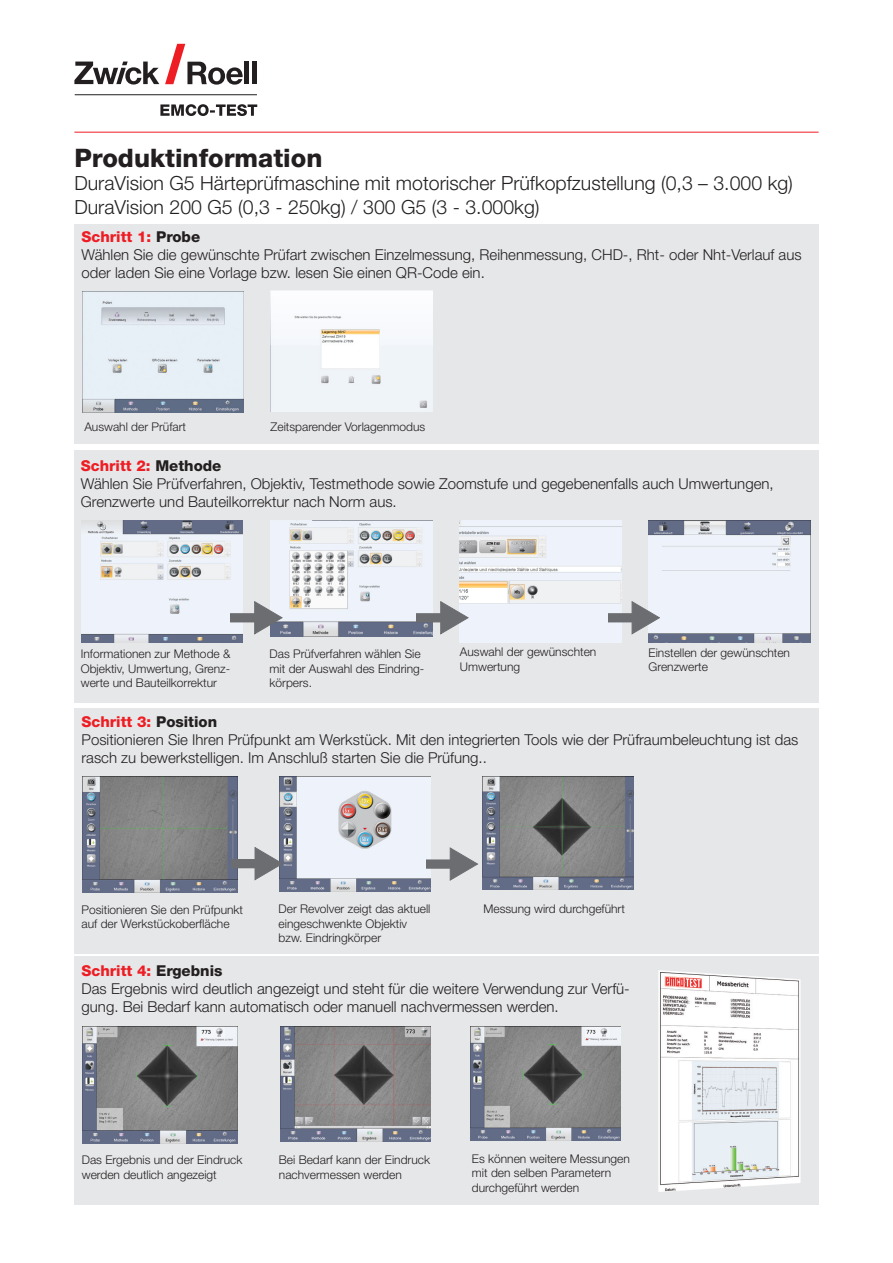
<style>
.page{position:relative;width:893px;height:1263px;background:#fff}
.page>*{position:absolute;margin:0;border:0;box-sizing:border-box;transform-origin:0 0}
.t1{font:800 25.5px "Helvetica Neue LT Std";color:#231f20}
.t2{font:300 19.5px/23.4px "Helvetica Neue LT Std";color:#231f20}
.Haupttext{font:300 15px/18px "Helvetica Neue LT Std";color:#231f20}
.Haupttext-2{font:800 15px "Helvetica Neue LT Std";color:#ee1d23}
.Bildunterschrift{font:300 12px/14.4px "Helvetica Neue LT Std";color:#231f20}
.s1{color:#231f20}
</style>
<div class="page">
<div style="left:74px;top:956px;width:745px;height:248px;background:#e6e7e9"></div>
<div style="left:74px;top:224px;width:745px;height:219px;background:#e6e7e9"></div>
<div style="left:74px;top:450px;width:745px;height:253px;background:#e6e7e9"></div>
<div style="left:74px;top:708px;width:745px;height:246px;background:#e6e7e9"></div>
<img style="left:82px;top:292px;width:162px;height:121px">
<img style="left:82px;top:521px;width:161px;height:121px">
<img style="left:271px;top:521px;width:161px;height:115px">
<img style="left:460px;top:521px;width:161px;height:121px">
<img style="left:649px;top:521px;width:161px;height:121px">
<img style="left:82px;top:776px;width:155px;height:117px">
<img style="left:280px;top:776px;width:150px;height:115px">
<img style="left:483px;top:776px;width:151px;height:114px">
<img style="left:658px;top:970px;width:143px;height:222px">
<div style="left:426px;top:859px;width:29px;height:10px;background:#6c6d70"></div>
<svg style="left:449px;top:847px;width:29px;height:33px"></svg>
<img style="left:83px;top:1027px;width:155px;height:116px">
<img style="left:280px;top:1027px;width:151px;height:115px">
<img style="left:471px;top:1027px;width:150px;height:113px">
<img style="left:271px;top:290px;width:161px;height:121px">
<div style="left:231px;top:613px;width:28px;height:9px;background:#6c6d70"></div>
<svg style="left:254px;top:601px;width:29px;height:33px"></svg>
<div style="left:417px;top:613px;width:28px;height:9px;background:#6c6d70"></div>
<svg style="left:440px;top:601px;width:29px;height:33px"></svg>
<div style="left:608px;top:613px;width:29px;height:9px;background:#6c6d70"></div>
<svg style="left:631px;top:601px;width:29px;height:33px"></svg>
<div style="left:231px;top:859px;width:29px;height:9px;background:#6c6d70"></div>
<svg style="left:254px;top:847px;width:29px;height:33px"></svg>
<hr style="left:74px;top:132px;width:745px;height:1px;background:#ee1d23">
<svg style="left:74px;top:62px;width:85px;height:23px"></svg>
<svg style="left:165px;top:44px;width:78px;height:41px"></svg>
<hr style="left:245px;top:62px;width:4px;height:22px;background:#231f20">
<div style="left:252px;top:62px;width:5px;height:22px;background:#231f20"></div>
<svg style="left:160px;top:104px;width:97px;height:12px"></svg>
<hr style="left:75px;top:94px;width:182px;height:1px;background:#231f20">
<h1 class="t1" style="left:74px;top:143px;width:249px">Produktinformation</h1>
<h2 class="t2" style="left:74px;top:171px;width:720px">DuraVision G5 Härteprüfmaschine mit motorischer Prüfkopfzustellung (0,3 – 3.000 kg)<br>DuraVision 200 G5 (0,3 - 250kg) / 300 G5 (3 - 3.000kg)</h2>
<p class="Haupttext-2" style="left:82px;top:228px;width:120px">Schritt 1: <span class="s1">Probe</span></p>
<p class="Haupttext" style="left:82px;top:245px;width:721px">Wählen Sie die gewünschte Prüfart zwischen Einzelmessung, Reihenmessung, CHD-, Rht- oder Nht-Verlauf aus oder laden Sie eine Vorlage bzw. lesen Sie einen QR-Code ein.</p>
<p class="Bildunterschrift" style="left:84px;top:419px;width:103px">Auswahl der Prüfart</p>
<p class="Bildunterschrift" style="left:271px;top:419px;width:156px">Zeitsparender Vorlagenmodus</p>
<p class="Haupttext-2" style="left:81px;top:457px;width:142px">Schritt 2: <span class="s1">Methode</span></p>
<p class="Haupttext" style="left:81px;top:475px;width:694px">Wählen Sie Prüfverfahren, Objektiv, Testmethode sowie Zoomstufe und gegebenenfalls auch Umwertungen,<br>Grenzwerte und Bauteilkorrektur nach Norm aus.</p>
<p class="Bildunterschrift" style="left:81px;top:647px;width:151px;text-align:justify">Informationen zur Methode &amp; Objektiv, Umwertung, Grenz&shy;werte und Bauteilkorrektur</p>
<p class="Bildunterschrift" style="left:460px;top:645px;width:138px">Auswahl der gewünschten<br>Umwertung</p>
<p class="Bildunterschrift" style="left:270px;top:647px;width:156px">Das Prüfverfahren wählen Sie mit der Auswahl des Eindring&shy;körpers.</p>
<p class="Bildunterschrift" style="left:649px;top:645px;width:143px">Einstellen der gewünschten<br>Grenzwerte</p>
<p class="Haupttext-2" style="left:82px;top:712px;width:137px">Schritt 3: <span class="s1">Position</span></p>
<p class="Haupttext" style="left:82px;top:730px;width:718px">Positionieren Sie Ihren Prüfpunkt am Werkstück. Mit den integrierten Tools wie der Prüfraumbeleuchtung ist das rasch zu bewerkstelligen. Im Anschluß starten Sie die Prüfung..</p>
<p class="Bildunterschrift" style="left:82px;top:902px;width:163px">Positionieren Sie den Prüfpunkt auf der Werkstückoberfläche</p>
<p class="Bildunterschrift" style="left:279px;top:902px;width:153px">Der Revolver zeigt das aktuell eingeschwenkte Objektiv bzw. Eindringkörper</p>
<p class="Bildunterschrift" style="left:483px;top:901px;width:143px">Messung wird durchgeführt</p>
<p class="Haupttext-2" style="left:82px;top:962px;width:142px">Schritt 4: <span class="s1">Ergebnis</span></p>
<p class="Haupttext" style="left:82px;top:979px;width:550px">Das Ergebnis wird deutlich angezeigt und steht für die weitere Verwendung zur Verfü&shy;gung. Bei Bedarf kann automatisch oder manuell nachvermessen werden.</p>
<p class="Bildunterschrift" style="left:82px;top:1153px;width:162px">Das Ergebnis und der Eindruck werden deutlich angezeigt</p>
<p class="Bildunterschrift" style="left:472px;top:1151px;width:160px">Es können weitere Messungen mit den selben Parametern durchgeführt werden</p>
<p class="Bildunterschrift" style="left:279px;top:1152px;width:153px">Bei Bedarf kann der Eindruck nachvermessen werden</p>
</div>
